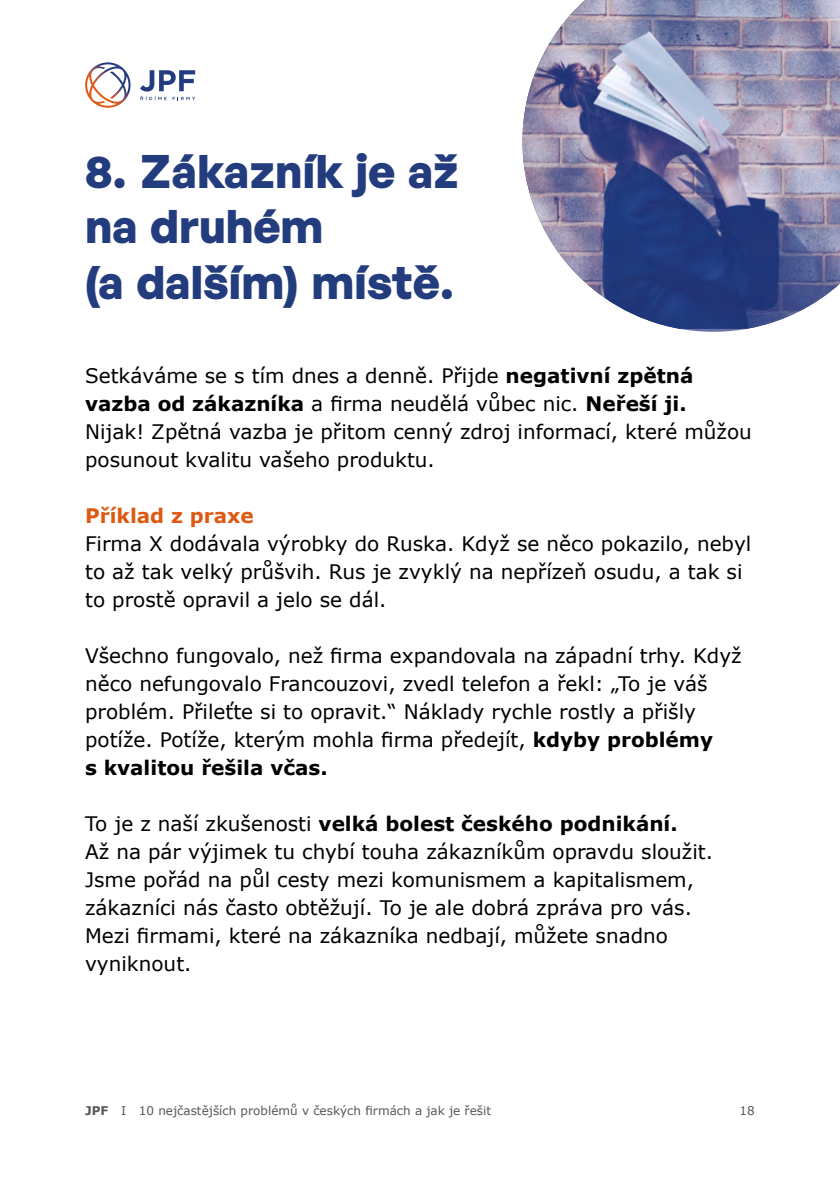
<style>
.page{position:relative;width:840px;height:1191px;background:#fff}
.page>*{position:absolute;margin:0;border:0;box-sizing:border-box;transform-origin:0 0}
.t1{font:700 46px/55.2px "General Sans";color:#233c7e}
.t2{font:20px/28px "Verdana";color:#000}
.t3{font:700 20px "Verdana";color:#de5a13}
.t4{font:12px "Verdana";color:#575756}
.s1{font-weight:700}
</style>
<div class="page">
<svg style="left:140px;top:70px;width:55px;height:30px"></svg>
<svg style="left:85px;top:62px;width:45px;height:46px"></svg>
<svg style="left:522px;top:0;width:317px;height:332px;background:#8589ad"></svg>
<h1 class="t1" style="left:85px;top:143px;width:375px">8. Zákazník je až na druhém<br>(a dalším) místě.</h1>
<p class="t2" style="left:85px;top:362px;width:668px">Setkáváme se s tím dnes a denně. Přijde <span class="s1">negativní zpětná vazba od zákazníka</span> a firma neudělá vůbec nic. <span class="s1">Neřeší ji.<br></span>Nijak! Zpětná vazba je přitom cenný zdroj informací, které můžou posunout kvalitu vašeho produktu.</p>
<p class="t3" style="left:85px;top:502px;width:170px">Příklad z praxe</p>
<p class="t2" style="left:85px;top:530px;width:667px">Firma X dodávala výrobky do Ruska. Když se něco pokazilo, nebyl to až tak velký průšvih. Rus je zvyklý na nepřízeň osudu, a tak si to prostě opravil a jelo se dál.</p>
<p class="t2" style="left:85px;top:642px;width:657px">Všechno fungovalo, než firma expandovala na západní trhy. Když něco nefungovalo Francouzovi, zvedl telefon a řekl: „To je váš problém. Přileťte si to opravit.“ Náklady rychle rostly a přišly potíže. Potíže, kterým mohla firma předejít, <span class="s1">kdyby problémy<br>s kvalitou řešila včas.</span></p>
<p class="t2" style="left:85px;top:810px;width:629px">To je z naší zkušenosti <span class="s1">velká bolest českého podnikání.<br></span>Až na pár výjimek tu chybí touha zákazníkům opravdu sloužit.<br>Jsme pořád na půl cesty mezi komunismem a kapitalismem, zákazníci nás často obtěžují. To je ale dobrá zpráva pro vás.<br>Mezi firmami, které na zákazníka nedbají, můžete snadno vyniknout.</p>
<p class="t4" style="left:85px;top:1103px;width:407px"><span class="s1">JPF</span> I 10 nejčastějších problémů v českých firmách a jak je řešit</p>
<p class="t4" style="left:739px;top:1103px;width:17px">18</p>
</div>
